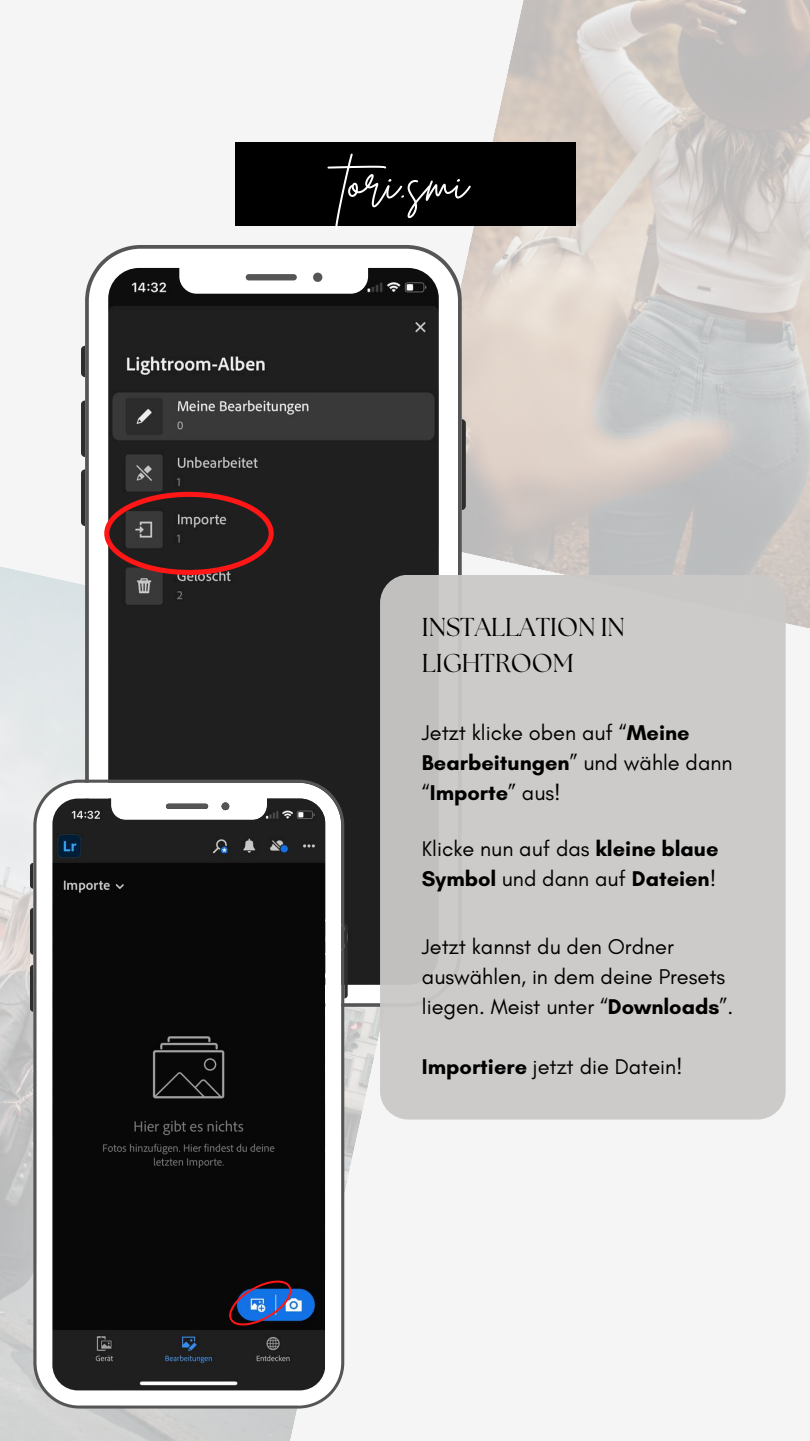
<style>
.page{position:relative;width:810px;height:1441px;background:#fff}
.page>*{position:absolute;margin:0;border:0;box-sizing:border-box;transform-origin:0 0}
.t1{font:52.3px "Brittany Signature";color:#fff}
.t2{font:25.8px/36px "The Seasons";color:#000}
.t3{font:21.8px/30px "Glacial Indifference";color:#000}
.s1{font-weight:700}
</style>
<div class="page">
<div style="left:0;top:0;width:810px;height:1440px;background:#f5f5f5"></div>
<img style="left:0;top:567px;width:456px;height:873px">
<img style="left:462px;top:0;width:348px;height:629px">
<svg style="left:81px;top:346px;width:4px;height:31px"></svg>
<svg style="left:81px;top:400px;width:4px;height:57px"></svg>
<svg style="left:81px;top:469px;width:4px;height:57px"></svg>
<svg style="left:462px;top:419px;width:4px;height:91px"></svg>
<svg style="left:85px;top:245px;width:377px;height:761px;fill:#1f1f1f"></svg>
<div style="left:380px;top:574px;width:406px;height:545px;background:#cac9c7;border-radius:28px"></div>
<svg style="left:104px;top:491px;width:170px;height:84px;background:#492828"></svg>
<div style="left:235px;top:142px;width:340px;height:84px;background:#000"></div>
<svg style="left:30px;top:862px;width:3px;height:26px"></svg>
<svg style="left:30px;top:907px;width:3px;height:47px"></svg>
<svg style="left:30px;top:964px;width:3px;height:47px"></svg>
<svg style="left:344px;top:923px;width:4px;height:75px"></svg>
<svg style="left:33px;top:779px;width:311px;height:629px;fill:#080808"></svg>
<svg style="left:222px;top:1270px;width:77px;height:64px;background:#273558"></svg>
<h1 class="t1" style="left:342px;top:148px;width:128px">tori.smi</h1>
<p class="t2" style="left:422px;top:610px;width:204px">INSTALLATION IN<br>LIGHTROOM</p>
<p class="t3" style="left:422px;top:717px;width:312px">Jetzt klicke oben auf “<span class="s1">Meine<br>Bearbeitungen</span>” und wähle dann “<span class="s1">Importe</span>” aus!</p>
<p class="t3" style="left:422px;top:833px;width:298px">Klicke nun auf das <span class="s1">kleine blaue<br>Symbol</span> und dann auf <span class="s1">Dateien</span>!</p>
<p class="t3" style="left:422px;top:930px;width:313px">Jetzt kannst du den Ordner auswählen, in dem deine Presets liegen. Meist unter “<span class="s1">Downloads</span>”.</p>
<p class="t3" style="left:422px;top:1050px;width:262px"><span class="s1">Importiere</span> jetzt die Datein!</p>
</div>
